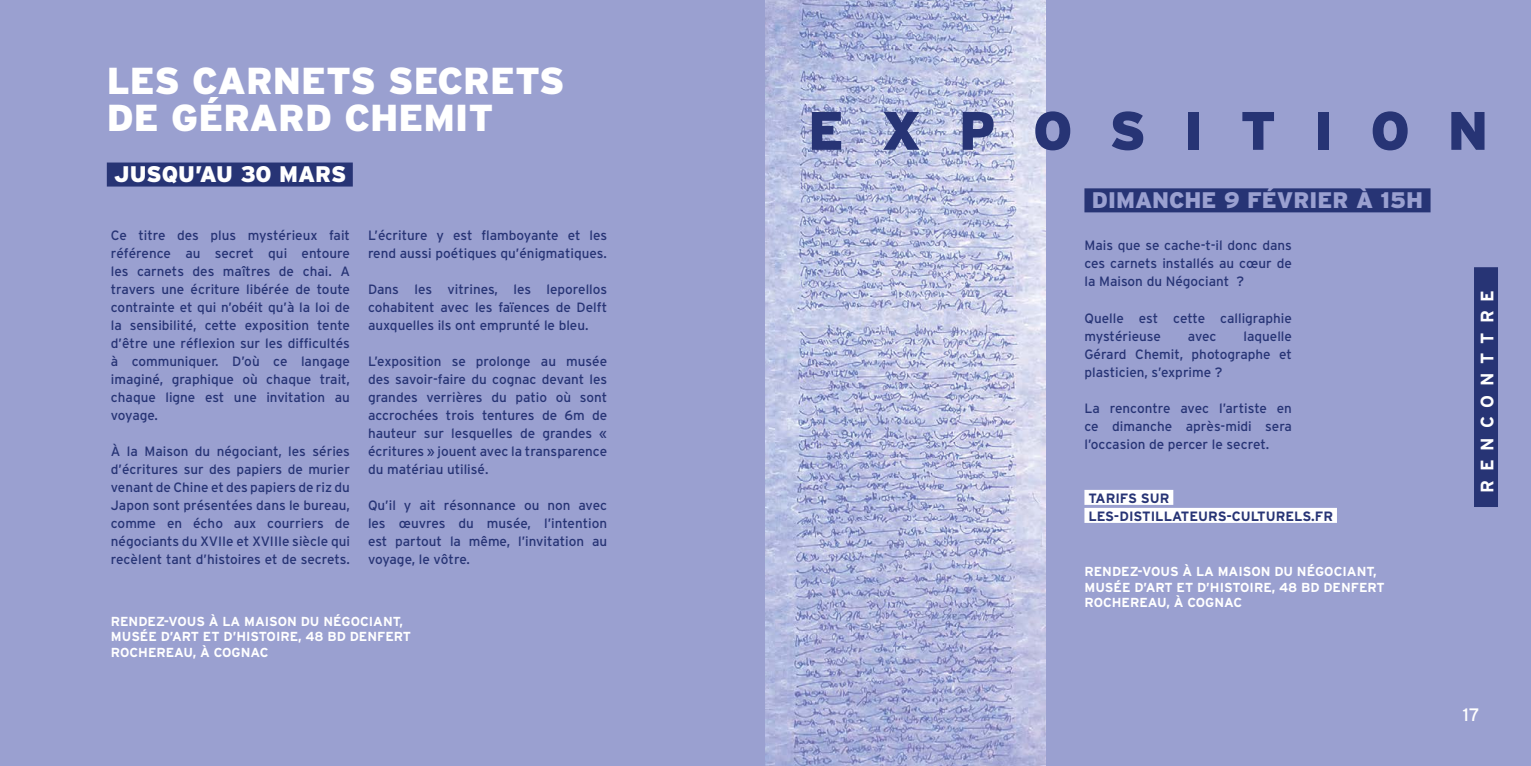
<style>
.page{position:relative;width:1531px;height:766px;background:#fff}
.page>*{position:absolute;margin:0;border:0;box-sizing:border-box;transform-origin:0 0}
.t1{font:900 54px "Interstate";letter-spacing:.695em;color:#273475}
.t2{font:900 37.5px/37.5px "Interstate";color:#fff}
.t3{font:900 22.5px "Interstate";color:#9aa0d0}
.t4{font:900 22.5px "Interstate";color:#fff}
.t5{font:700 18px "Interstate";letter-spacing:.49em;color:#fff}
.t6{font:18px "Interstate";color:#fff}
.t7{font:13.5px/18px "Interstate";color:#273475;text-align:justify}
.t8{font:700 13.5px/18px "Interstate";color:#273475}
.t9{font:700 13.05px/15.6px "Interstate";color:#fff}
</style>
<div class="page">
<div style="left:0;top:0;width:1531px;height:765px;background:#9aa0d0"></div>
<img style="left:765px;top:0;width:280px;height:765px">
<div style="left:1084px;top:188px;width:346px;height:24px;background:#273475"></div>
<div style="left:1474px;top:267px;width:24px;height:240px;background:#273475"></div>
<div style="left:1084px;top:489px;width:89px;height:15px;background:#fff"></div>
<div style="left:1084px;top:507px;width:253px;height:15px;background:#fff"></div>
<div style="left:107px;top:162px;width:246px;height:24px;background:#273475"></div>
<h2 class="t2" style="left:107px;top:61px;width:459px">LES CARNETS SECRETS<br>DE GÉRARD CHEMIT</h2>
<h3 class="t4" style="left:114px;top:161px;width:234px">JUSQU’AU 30 MARS</h3>
<p class="t7" style="left:111px;top:226px;width:241px">Ce titre des plus mystérieux fait référence au secret qui entoure les carnets des maîtres de chai. A travers une écriture libérée de toute contrainte et qui n’obéit qu’à la loi de la sensibilité, cette exposition tente d’être une réflexion sur les difficultés à communiquer. D’où ce langage imaginé, graphique où chaque trait, chaque ligne est une invitation au voyage.</p>
<p class="t7" style="left:111px;top:442px;width:241px">À la Maison du négociant, les séries d’écritures sur des papiers de murier venant de Chine et des papiers de riz du Japon sont présentées dans le bureau, comme en écho aux courriers de négociants du XVIIe et XVIIIe siècle qui recèlent tant d’histoires et de secrets.</p>
<p class="t7" style="left:368px;top:226px;width:241px">L’écriture y est flamboyante et les rend aussi poétiques qu’énigmatiques.</p>
<p class="t7" style="left:368px;top:280px;width:241px">Dans les vitrines, les leporellos cohabitent avec les faïences de Delft auxquelles ils ont emprunté le bleu.</p>
<p class="t7" style="left:368px;top:352px;width:241px">L’exposition se prolonge au musée des savoir-faire du cognac devant les grandes verrières du patio où sont accrochées trois tentures de 6m de hauteur sur lesquelles de grandes « écritures » jouent avec la transparence du matériau utilisé.</p>
<p class="t7" style="left:368px;top:496px;width:241px">Qu’il y ait résonnance ou non avec les œuvres du musée, l’intention est partout la même, l’invitation au voyage, le vôtre.</p>
<p class="t9" style="left:111px;top:612px;width:302px">RENDEZ-VOUS À LA MAISON DU NÉGOCIANT,<br>MUSÉE D’ART ET D’HISTOIRE, 48 BD DENFERT<br>ROCHEREAU, À COGNAC</p>
<h1 class="t1" style="left:808px;top:100px;width:682px">EXPOSITION</h1>
<h3 class="t3" style="left:1092px;top:187px;width:333px">DIMANCHE 9 FÉVRIER À 15H</h3>
<p class="t7" style="left:1084px;top:236px;width:209px">Mais que se cache-t-il donc dans ces carnets installés au cœur de la Maison du Négociant ?</p>
<p class="t7" style="left:1084px;top:308px;width:209px">Quelle est cette calligraphie mystérieuse</p>
<p class="t7" style="left:1084px;top:326px;width:209px;text-indent:159px">laquelle Gérard Chemit, photographe et plasticien, s’exprime ?</p>
<p class="t7" style="left:1084px;top:398px;width:209px">La rencontre avec l’artiste en ce dimanche après-midi sera l’occasion de percer le secret.</p>
<p class="t7" style="left:1188px;top:326px;width:30px">avec</p>
<p class="t8" style="left:1088px;top:488px;width:246px">TARIFS SUR<br>LES-DISTILLATEURS-CULTURELS.FR</p>
<p class="t9" style="left:1084px;top:563px;width:302px">RENDEZ-VOUS À LA MAISON DU NÉGOCIANT,<br>MUSÉE D’ART ET D’HISTOIRE, 48 BD DENFERT<br>ROCHEREAU, À COGNAC</p>
<h3 class="t5" style="left:1477px;top:493px;width:204px;rotate:-90deg">RENCONTTRE</h3>
<h3 class="t6" style="left:1463px;top:704px;width:18px">17</h3>
</div>
